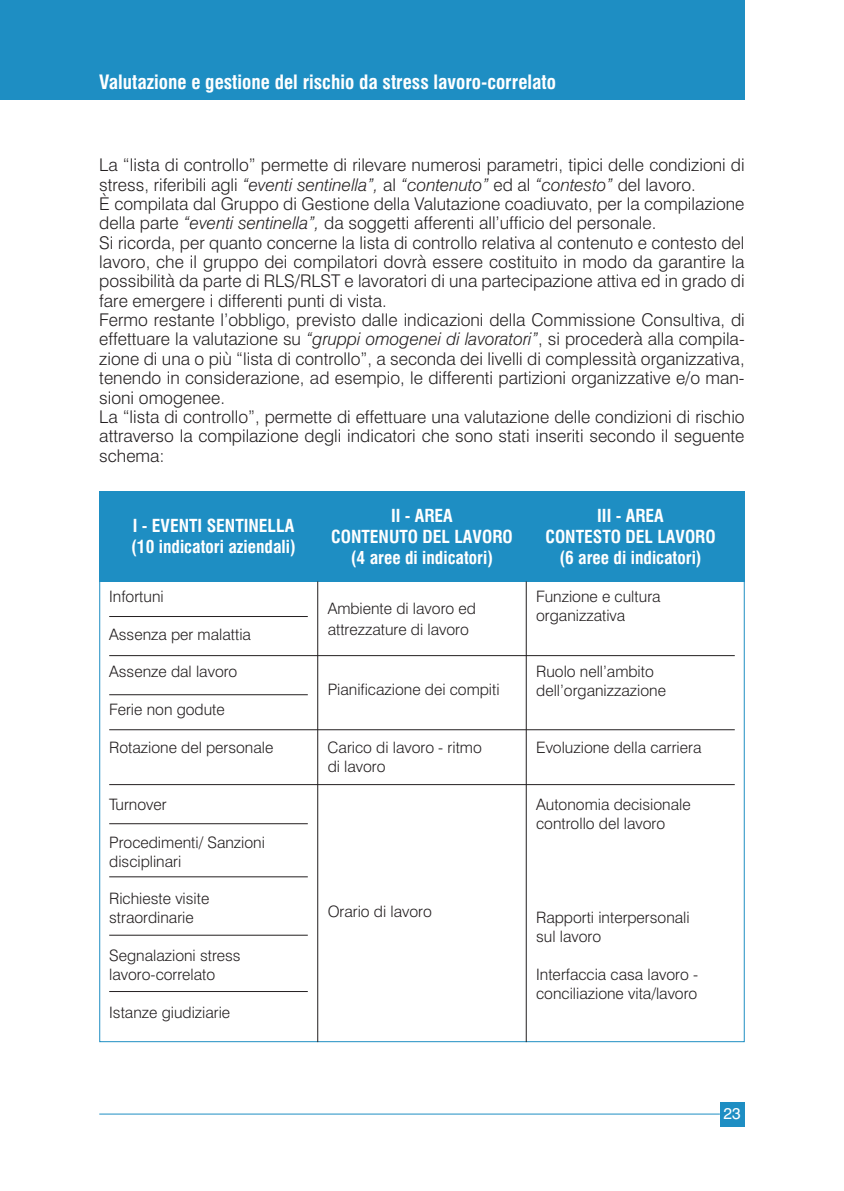
<style>
.page{position:relative;width:844px;height:1191px;background:#fff}
.page>*{position:absolute;margin:0;border:0;box-sizing:border-box;transform-origin:0 0}
.t1{font:700 condensed 19.25px "Swiss 721 BT";color:#fff}
.t2{font:300 17.5px/19.2px "Swiss 721 BT";color:#231f20}
.t3{font:700 condensed 17.5px "Swiss 721 BT";color:#fff}
.t4{font:300 15.75px/18.9px "Swiss 721 BT";color:#231f20}
.t5{font:15.75px "Swiss 721 BT";color:#fff}
.s1{font-style:italic}
</style>
<div class="page">
<div style="left:719px;top:1101px;width:25px;height:25px;background:#1e8ec3"></div>
<hr style="left:99px;top:1113px;width:620px;height:1px;background:#1e8ec3">
<div style="left:0;top:1px;width:744px;height:98px;background:#1e8ec3"></div>
<div style="left:99px;top:491px;width:645px;height:90px;background:#1e8ec3"></div>
<hr style="left:109px;top:616px;width:199px;height:1px;background:#231f20">
<hr style="left:109px;top:655px;width:625px;height:1px;background:#231f20">
<hr style="left:109px;top:729px;width:625px;height:1px;background:#231f20">
<hr style="left:109px;top:784px;width:625px;height:1px;background:#231f20">
<hr style="left:109px;top:823px;width:199px;height:1px;background:#231f20">
<hr style="left:109px;top:876px;width:199px;height:1px;background:#231f20">
<hr style="left:109px;top:935px;width:199px;height:1px;background:#231f20">
<hr style="left:109px;top:991px;width:199px;height:1px;background:#231f20">
<hr style="left:109px;top:694px;width:199px;height:1px;background:#231f20">
<hr style="left:317px;top:581px;width:1px;height:461px;background:#231f20">
<hr style="left:526px;top:581px;width:1px;height:461px;background:#231f20">
<p class="t1" style="left:99px;top:70px;width:458px">Valutazione e gestione del rischio da stress lavoro-correlato</p>
<p class="t2" style="left:99px;top:155px;width:646px">La “lista di controllo” permette di rilevare numerosi parametri, tipici delle condizioni di stress, riferibili agli <span class="s1">“eventi sentinella”,</span> al <span class="s1">“contenuto”</span> ed al <span class="s1">“contesto”</span> del lavoro.<br>È compilata dal Gruppo di Gestione della Valutazione coadiuvato, per la compilazione della parte <span class="s1">“eventi sentinella”,</span> da soggetti afferenti all’ufficio del personale.<br>Si ricorda, per quanto concerne la lista di controllo relativa al contenuto e contesto del lavoro, che il gruppo dei compilatori dovrà essere costituito in modo da garantire la possibilità da parte di RLS/RLST e lavoratori di una partecipazione attiva ed in grado di fare emergere i differenti punti di vista.<br>Fermo restante l’obbligo, previsto dalle indicazioni della Commissione Consultiva, di effettuare la valutazione su <span class="s1">“gruppi omogenei di lavoratori”</span>, si procederà alla compila&shy;zione di una o più “lista di controllo”, a seconda dei livelli di complessità organizzativa, tenendo in considerazione, ad esempio, le differenti partizioni organizzative e/o man&shy;sioni omogenee.<br>La “lista di controllo”, permette di effettuare una valutazione delle condizioni di rischio attraverso la compilazione degli indicatori che sono stati inseriti secondo il seguente schema:</p>
<p class="t3" style="left:133px;top:515px;width:163px">I - EVENTI SENTINELLA</p>
<p class="t3" style="left:131px;top:536px;width:166px">(10 indicatori aziendali)</p>
<p class="t4" style="left:109px;top:586px;width:56px">Infortuni</p>
<p class="t4" style="left:109px;top:624px;width:143px">Assenza per malattia</p>
<p class="t4" style="left:109px;top:662px;width:130px">Assenze dal lavoro</p>
<p class="t3" style="left:391px;top:505px;width:63px">II - AREA</p>
<p class="t3" style="left:597px;top:505px;width:68px">III - AREA</p>
<p class="t3" style="left:331px;top:526px;width:183px">CONTENUTO DEL LAVORO</p>
<p class="t3" style="left:545px;top:526px;width:172px">CONTESTO DEL LAVORO</p>
<p class="t3" style="left:351px;top:547px;width:144px">(4 aree di indicatori)</p>
<p class="t3" style="left:559px;top:547px;width:144px">(6 aree di indicatori)</p>
<p class="t4" style="left:327px;top:599px;width:150px">Ambiente di lavoro ed</p>
<p class="t4" style="left:327px;top:619px;width:143px">attrezzature di lavoro</p>
<p class="t4" style="left:327px;top:680px;width:173px">Pianificazione dei compiti</p>
<p class="t4" style="left:536px;top:586px;width:126px">Funzione e cultura</p>
<p class="t4" style="left:536px;top:605px;width:91px">organizzativa</p>
<p class="t4" style="left:536px;top:662px;width:131px">Ruolo nell’ambito dell’organizzazione</p>
<p class="t4" style="left:109px;top:700px;width:117px">Ferie non godute</p>
<p class="t4" style="left:109px;top:738px;width:166px">Rotazione del personale</p>
<p class="t4" style="left:327px;top:738px;width:156px">Carico di lavoro - ritmo</p>
<p class="t4" style="left:536px;top:738px;width:167px">Evoluzione della carriera</p>
<p class="t4" style="left:327px;top:757px;width:59px">di lavoro</p>
<p class="t4" style="left:109px;top:794px;width:59px">Turnover</p>
<p class="t4" style="left:536px;top:794px;width:156px">Autonomia decisionale controllo del lavoro</p>
<p class="t4" style="left:109px;top:832px;width:157px">Procedimenti/ Sanzioni disciplinari</p>
<p class="t4" style="left:109px;top:889px;width:102px">Richieste visite</p>
<p class="t4" style="left:327px;top:901px;width:106px">Orario di lavoro</p>
<p class="t4" style="left:109px;top:908px;width:86px">straordinarie</p>
<p class="t4" style="left:536px;top:908px;width:155px">Rapporti interpersonali sul lavoro</p>
<p class="t4" style="left:109px;top:946px;width:133px">Segnalazioni stress lavoro-correlato</p>
<p class="t4" style="left:536px;top:964px;width:163px">Interfaccia casa lavoro - conciliazione vita/lavoro</p>
<p class="t4" style="left:109px;top:1002px;width:123px">Istanze giudiziarie</p>
<p class="t5" style="left:723px;top:1103px;width:19px">23</p>
</div>
